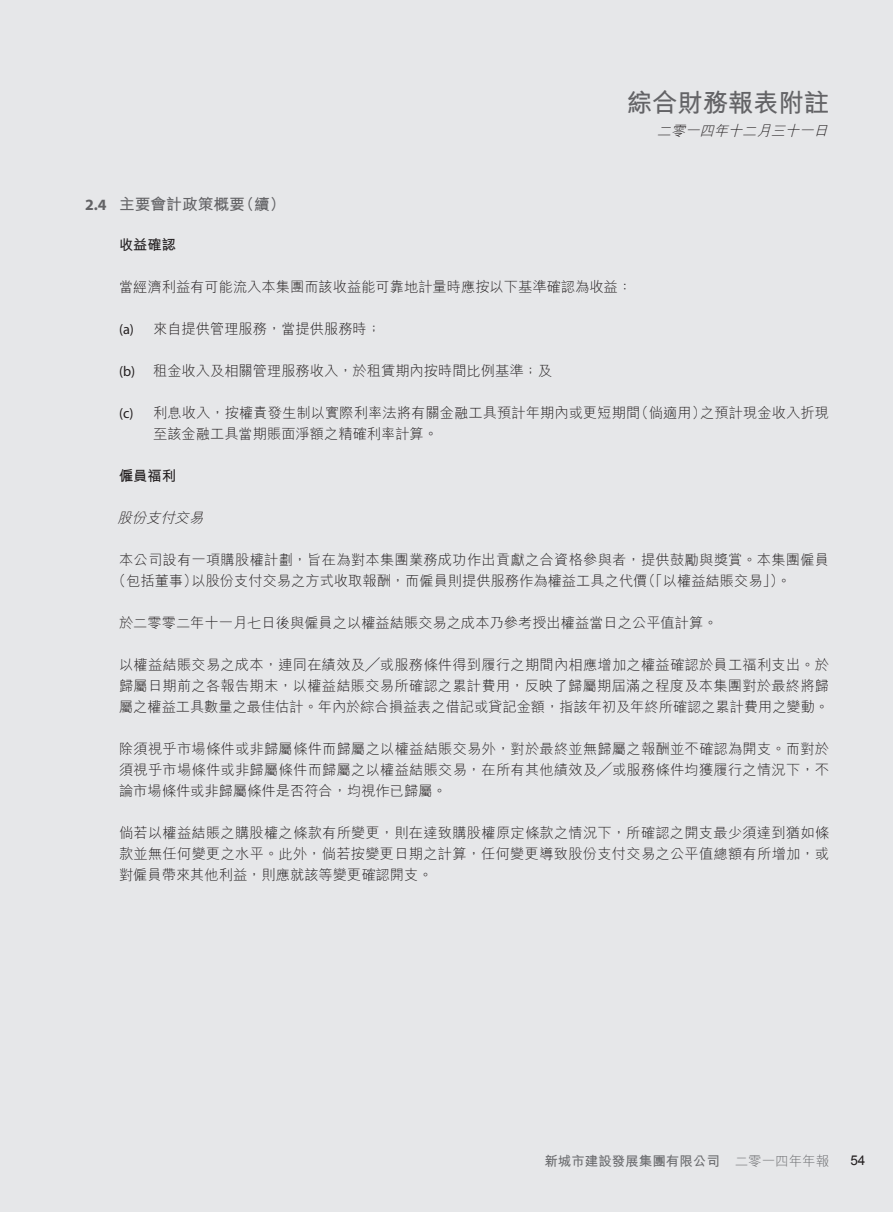
<style>
.page{position:relative;width:893px;height:1212px;background:#fff}
.page>*{position:absolute;margin:0;border:0;box-sizing:border-box;transform-origin:0 0}
.t1{font:25.5px "M Hei HK Bold B5 pc H";letter-spacing:-.01em;color:#636366}
.t2{font:15.75px "M Hei HK Bold B5 pc H";color:#636366}
.t3{font:14.25px/21px "M Hei HK Light B5 pc H";color:#231f20;text-align:justify}
.t4{font:14.25px/21px "M Hei HK Light B5 pc H";letter-spacing:.02em;color:#231f20}
.t5{font:italic 14.25px "M Hei HK Light B5 pc H";color:#231f20}
.t6{font:14.25px "M Hei HK Bold B5 pc H";color:#231f20}
.t7{font:13.5px "M Hei HK Bold B5 pc H";color:#6c6d70}
.t8{font:13.5px "Arial";color:#231f20}
.s1{font-family:"Myriad Pro";font-weight:700}
.s2{font-family:"Myriad Pro"}
.s3{font-family:"M Hei HK Light B5 pc H"}
</style>
<div class="page">
<div style="left:1px;top:0;width:892px;height:1212px;background:#e6e7e9"></div>
<h1 class="t1" style="left:627px;top:93px;width:204px">綜合財務報表附註</h1>
<p class="t5" style="left:657px;top:125px;width:176px">二零一四年十二月三十一日</p>
<p class="t2" style="left:85px;top:198px;width:202px"><span class="s1">2.4</span> 主要會計政策概要（續）</p>
<p class="t6" style="left:119px;top:240px;width:58px">收益確認</p>
<p class="t3" style="left:119px;top:278px;width:515px">當經濟利益有可能流入本集團而該收益能可靠地計量時應按以下基準確認為收益：</p>
<p class="t3" style="left:119px;top:320px;width:264px"><span class="s2">(a)</span> 來自提供管理服務，當提供服務時；</p>
<p class="t3" style="left:119px;top:362px;width:435px"><span class="s2">(b)</span> 租金收入及相關管理服務收入，於租賃期內按時間比例基準；及</p>
<p class="t3" style="left:153px;top:404px;width:678px;text-indent:-34px"><span class="s2">(c)</span> 利息收入，按權責發生制以實際利率法將有關金融工具預計年期內或更短期間（倘適用）之預計現金收入折現至該金融工具當期賬面淨額之精確利率計算。</p>
<p class="t6" style="left:119px;top:471px;width:58px">僱員福利</p>
<p class="t5" style="left:118px;top:513px;width:91px">股份支付交易</p>
<p class="t4" style="left:112px;top:551px;width:719px;text-indent:7px">本公司設有一項購股權計劃，旨在為對本集團業務成功作出貢獻之合資格參與者，提供鼓勵與獎賞。本集團僱員（包括董事）以股份支付交易之方式收取報酬，而僱員則提供服務作為權益工具之代價（「以權益結賬交易」）。</p>
<p class="t3" style="left:119px;top:614px;width:600px">於二零零二年十一月七日後與僱員之以權益結賬交易之成本乃參考授出權益當日之公平值計算。</p>
<p class="t3" style="left:119px;top:656px;width:712px">以權益結賬交易之成本，連同在績效及╱或服務條件得到履行之期間內相應增加之權益確認於員工福利支出。於歸屬日期前之各報告期末，以權益結賬交易所確認之累計費用，反映了歸屬期屆滿之程度及本集團對於最終將歸屬之權益工具數量之最佳估計。年內於綜合損益表之借記或貸記金額，指該年初及年終所確認之累計費用之變動。</p>
<p class="t3" style="left:119px;top:740px;width:712px">除須視乎市場條件或非歸屬條件而歸屬之以權益結賬交易外，對於最終並無歸屬之報酬並不確認為開支。而對於須視乎市場條件或非歸屬條件而歸屬之以權益結賬交易，在所有其他績效及╱或服務條件均獲履行之情況下，不論市場條件或非歸屬條件是否符合，均視作已歸屬。</p>
<p class="t3" style="left:119px;top:824px;width:712px">倘若以權益結賬之購股權之條款有所變更，則在達致購股權原定條款之情況下，所確認之開支最少須達到猶如條款並無任何變更之水平。此外，倘若按變更日期之計算，任何變更導致股份支付交易之公平值總額有所增加，或對僱員帶來其他利益，則應就該等變更確認開支。</p>
<p class="t7" style="left:544px;top:1155px;width:286px">新城市建設發展集團有限公司 <span class="s3">二零一四年年報</span></p>
<p class="t8" style="left:850px;top:1153px;width:17px">54</p>
</div>
